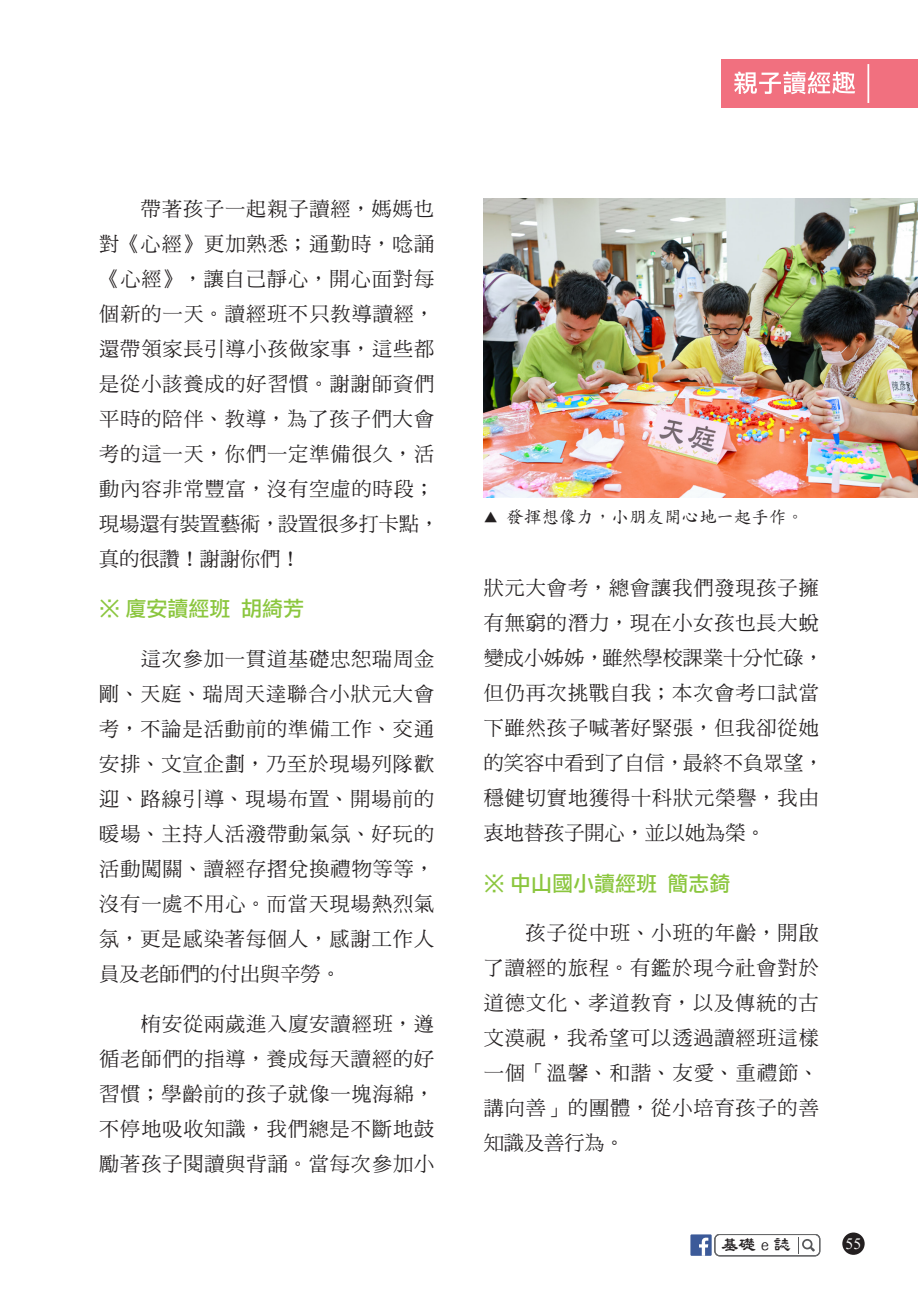
<style>
.page{position:relative;width:918px;height:1290px;background:#fff}
.page>*{position:absolute;margin:0;border:0;box-sizing:border-box;transform-origin:0 0}
._03_內文樣式{font:21px "Li Hei Pro";color:#8bc63e}
._03_內文樣式-2{font:20.12px/35px "DF Ming Std W5";letter-spacing:.045em;color:#231f20;text-align:justify}
.照片說明{font:17.5px "DF Kai Shu Std W5";color:#231f20}
.t1{font:700 17.5px "AR Li Shu B5";color:#231f20}
.t2{font:15.75px "Times New Roman";color:#fff}
.s1{font-size:14px}
</style>
<div class="page">
<div style="left:842px;top:1232px;width:22px;height:23px;background:#231f20;border-radius:50%"></div>
<svg style="left:798px;top:1237px;width:17px;height:16px"></svg>
<div style="left:690px;top:1234px;width:21px;height:22px;background:#3c5a99"></div>
<svg style="left:699px;top:1237px;width:9px;height:19px"></svg>
<div style="left:715px;top:1234px;width:105px;height:22px;border:1px solid #57585a;border-radius:5px"></div>
<div style="left:715px;top:1234px;width:104px;height:21px;border:1px solid #57585a;border-radius:5px"></div>
<div style="left:721px;top:60px;width:197px;height:48px;background:#f1707f"></div>
<hr style="left:867px;top:64px;width:2px;height:39px;background:#fff">
<svg style="left:734px;top:71px;width:121px;height:23px"></svg>
<img style="left:484px;top:198px;width:434px;height:300px">
<p class="_03_內文樣式-2" style="left:99px;top:191px;width:341px;text-align:left;text-indent:42px">帶著孩子一起親子讀經，媽媽也對《心經》更加熟悉；通勤時，唸誦《心經》，讓自己靜心，開心面對每個新的一天。讀經班不只教導讀經，還帶領家長引導小孩做家事，這些都是從小該養成的好習慣。謝謝師資們平時的陪伴、教導，為了孩子們大會考的這一天，你們一定準備很久，活動內容非常豐富，沒有空虛的時段；現場還有裝置藝術，設置很多打卡點，真的很讚！謝謝你們！</p>
<p class="_03_內文樣式" style="left:99px;top:598px;width:206px">※ 廈安讀經班 胡綺芳</p>
<p class="_03_內文樣式-2" style="left:99px;top:640px;width:336px;text-indent:42px">這次參加一貫道基礎忠恕瑞周金剛、天庭、瑞周天達聯合小狀元大會考，不論是活動前的準備工作、交通安排、文宣企劃，乃至於現場列隊歡迎、路線引導、現場布置、開場前的暖場、主持人活潑帶動氣氛、好玩的活動闖關、讀經存摺兌換禮物等等，沒有一處不用心。而當天現場熱烈氣氛，更是感染著每個人，感謝工作人員及老師們的付出與辛勞。</p>
<p class="_03_內文樣式-2" style="left:99px;top:1005px;width:336px;text-indent:42px">栯安從兩歲進入廈安讀經班，遵循老師們的指導，養成每天讀經的好習慣；學齡前的孩子就像一塊海綿，不停地吸收知識，我們總是不斷地鼓勵著孩子閱讀與背誦。當每次參加小</p>
<p class="照片說明" style="left:484px;top:507px;width:322px"><span class="s1">▲</span> 發揮想像力，小朋友開心地一起手作。</p>
<p class="_03_內文樣式-2" style="left:484px;top:570px;width:341px;text-align:left">狀元大會考，總會讓我們發現孩子擁有無窮的潛力，現在小女孩也長大蛻變成小姊姊，雖然學校課業十分忙碌，但仍再次挑戰自我；本次會考口試當下雖然孩子喊著好緊張，但我卻從她的笑容中看到了自信，最終不負眾望，穩健切實地獲得十科狀元榮譽，我由衷地替孩子開心，並以她為榮。</p>
<p class="_03_內文樣式" style="left:484px;top:873px;width:248px">※ 中山國小讀經班 簡志錡</p>
<p class="_03_內文樣式-2" style="left:484px;top:915px;width:336px;text-indent:42px">孩子從中班、小班的年齡，開啟了讀經的旅程。有鑑於現今社會對於道德文化、孝道教育，以及傳統的古文漠視，我希望可以透過讀經班這樣一個「溫馨、和諧、友愛、重禮節、講向善」的團體，從小培育孩子的善知識及善行為。</p>
<p class="t1" style="left:721px;top:1236px;width:71px">基礎e誌</p>
<p class="t2" style="left:845px;top:1232px;width:17px">55</p>
</div>
